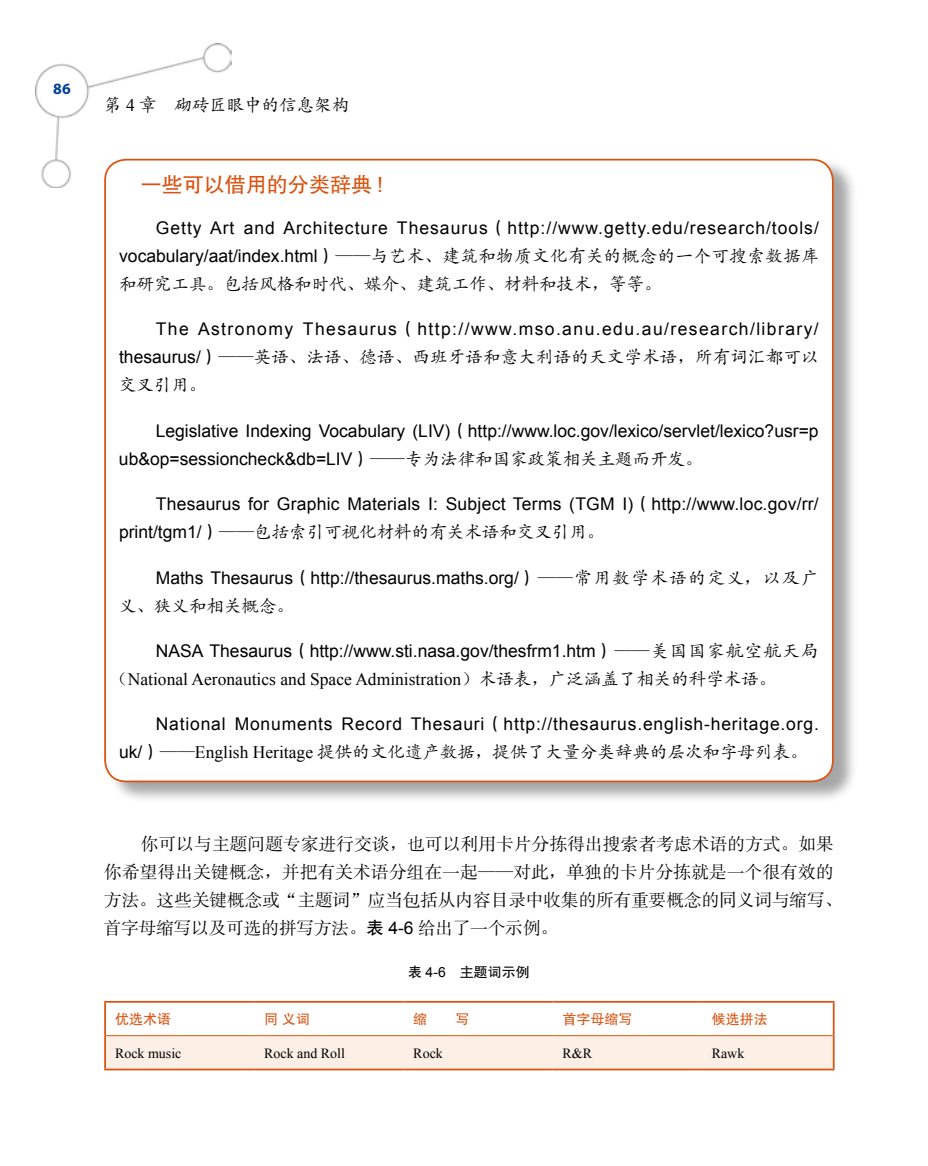
<style>
.page{position:relative;width:928px;height:1166px;background:#fff}
.page>*{position:absolute;margin:0;border:0;box-sizing:border-box;transform-origin:0 0}
.t1{font:21px "FZHTJW GB1 0";color:#db5310}
.t2{font:17.5px/28px "Arial";letter-spacing:.015em;color:#000}
.t3{font:17.5px/28px "FZKTJW GB1 0";color:#000}
.t4{font:17.5px/28px "FZSSJW GB1 0";letter-spacing:.015em;color:#000}
.t5{font:17.5px/28px "Arial";letter-spacing:.06em;color:#000;text-align:right}
.t6{font:17.5px "Arial";letter-spacing:.045em;color:#000}
.t7{font:17.5px "Arial";letter-spacing:.08em;color:#000}
.t8{font:17.5px "Times New Roman";color:#000}
.t9{font:700 15.75px "Myriad Pro";color:#004098}
.t10{font:14px "Times New Roman";color:#000}
.t11{font:14px "FZHTJW GB1 0";color:#db5310}
.t12{font:14px "FZHTJW GB1 0";color:#000}
.s1{font-family:"Times New Roman"}
.s2{font-family:"Arial"}
.s3{font-family:"FZHTJW GB1 0"}
.s4{font-family:"Sim Sun"}
.s5{font-family:"FZKTJW GB1 0"}
</style>
<div class="page">
<img style="left:35px;top:43px;width:197px;height:145px">
<hr style="left:927px;top:344px;width:1px;height:35px;background:#000">
<svg style="left:106px;top:1002px;width:727px;height:66px"></svg>
<hr style="left:104px;top:1035px;width:2px;height:33px;background:#db5310">
<hr style="left:104px;top:1001px;width:150px;height:1px;background:#db5310">
<hr style="left:104px;top:1002px;width:2px;height:33px;background:#db5310">
<hr style="left:254px;top:1001px;width:149px;height:1px;background:#db5310">
<hr style="left:403px;top:1001px;width:149px;height:1px;background:#db5310">
<hr style="left:552px;top:1001px;width:150px;height:1px;background:#db5310">
<hr style="left:702px;top:1001px;width:132px;height:1px;background:#db5310">
<hr style="left:106px;top:1035px;width:148px;height:1px;background:#db5310">
<hr style="left:254px;top:1035px;width:149px;height:1px;background:#db5310">
<hr style="left:403px;top:1035px;width:149px;height:1px;background:#db5310">
<hr style="left:552px;top:1035px;width:150px;height:1px;background:#db5310">
<hr style="left:702px;top:1035px;width:131px;height:1px;background:#db5310">
<hr style="left:833px;top:1002px;width:1px;height:33px;background:#db5310">
<hr style="left:833px;top:1035px;width:1px;height:33px;background:#db5310">
<hr style="left:104px;top:1068px;width:150px;height:2px;background:#db5310">
<hr style="left:254px;top:1068px;width:149px;height:2px;background:#db5310">
<hr style="left:403px;top:1068px;width:149px;height:2px;background:#db5310">
<hr style="left:552px;top:1068px;width:150px;height:2px;background:#db5310">
<hr style="left:702px;top:1068px;width:132px;height:2px;background:#db5310">
<div style="left:107px;top:159px;width:763px;height:657px;background:#000;opacity:.35"></div>
<div style="left:105px;top:160px;width:728px;height:621px;background:#fff;border-radius:21px"></div>
<p class="t9" style="left:53px;top:78px;width:19px">86</p>
<p class="t3" style="left:104px;top:92px;width:246px">第 <span class="s1">4</span> 章 砌砖匠眼中的信息架构</p>
<p class="t1" style="left:141px;top:173px;width:244px">一些可以借用的分类辞典 <span class="s2">!</span></p>
<p class="t5" style="left:119px;top:214px;width:701px">Getty Art and Architecture Thesaurus<span class="s3">（</span>http://www.getty.edu/research/tools/ vocabulary/aat/index.html<span class="s3">）</span><span class="s4">——</span><span class="s5">与艺术</span><span class="s4">、</span><span class="s5">建筑和物质文化有关的概念的一个可搜索数据库</span></p>
<p class="t3" style="left:119px;top:270px;width:544px">和研究工具<span class="s4">。</span>包括风格和时代<span class="s4">、</span>媒介<span class="s4">、</span>建筑工作<span class="s4">、</span>材料和技术<span class="s4">，</span>等等<span class="s4">。</span></p>
<p class="t7" style="left:156px;top:318px;width:664px">The Astronomy Thesaurus<span class="s3">（</span>http://www.mso.anu.edu.au/research/library/</p>
<p class="t3" style="left:119px;top:344px;width:701px"><span class="s2">thesaurus/</span><span class="s3">）</span><span class="s4">——</span>英语<span class="s4">、</span>法语<span class="s4">、</span>德语<span class="s4">、</span>西班牙语和意大利语的天文学术语<span class="s4">，</span>所有词汇都可以交叉引用<span class="s4">。</span></p>
<p class="t2" style="left:119px;top:417px;width:701px;text-indent:37px">Legislative Indexing Vocabulary (LIV)<span class="s3">（</span>http://www.loc.gov/lexico/servlet/lexico?usr=p ub&amp;op=sessioncheck&amp;db=LIV<span class="s3">）</span><span class="s4">——</span><span class="s5">专为法律和国家政策相关主题而开发</span><span class="s4">。</span></p>
<p class="t2" style="left:156px;top:490px;width:664px">Thesaurus for Graphic Materials I: Subject Terms (TGM I)<span class="s3">（</span>http://www.loc.gov/rr/</p>
<p class="t3" style="left:119px;top:519px;width:487px"><span class="s2">print/tgm1/</span><span class="s3">）</span><span class="s4">——</span>包括索引可视化材料的有关术语和交叉引用<span class="s4">。</span></p>
<p class="t2" style="left:156px;top:564px;width:664px">Maths Thesaurus<span class="s3">（</span>http://thesaurus.maths.org/<span class="s3">）</span><span class="s4">——</span><span class="s5">常用数学术语的定义</span><span class="s4">，</span><span class="s5">以及广</span></p>
<p class="t3" style="left:119px;top:592px;width:176px">义<span class="s4">、</span>狭义和相关概念<span class="s4">。</span></p>
<p class="t2" style="left:156px;top:637px;width:664px">NASA Thesaurus<span class="s3">（</span>http://www.sti.nasa.gov/thesfrm1.htm<span class="s3">）</span><span class="s4">——</span><span class="s5">美国国家航空航天局</span></p>
<p class="t8" style="left:110px;top:667px;width:667px"><span class="s4">（</span>National Aeronautics and Space Administration<span class="s4">）</span><span class="s5">术语表</span><span class="s4">，</span><span class="s5">广泛涵盖了相关的科学术语</span><span class="s4">。</span></p>
<p class="t6" style="left:156px;top:713px;width:664px">National Monuments Record Thesauri<span class="s3">（</span>http://thesaurus.english-heritage.org.</p>
<p class="t3" style="left:119px;top:739px;width:690px"><span class="s2">uk/</span><span class="s3">）</span><span class="s4">——</span><span class="s1">English Heritage</span> 提供的文化遗产数据<span class="s4">，</span>提供了大量分类辞典的层次和字母列表<span class="s4">。</span></p>
<p class="t4" style="left:104px;top:831px;width:739px;text-indent:37px">你可以与主题问题专家进行交谈<span class="s4">，</span>也可以利用卡片分拣得出搜索者考虑术语的方式<span class="s4">。</span>如果你希望得出关键概念<span class="s4">，</span>并把有关术语分组在一起<span class="s4">——</span>对此<span class="s4">，</span>单独的卡片分拣就是一个很有效的方法<span class="s4">。</span>这些关键概念或<span class="s4">“</span>主题词<span class="s4">”</span>应当包括从内容目录中收集的所有重要概念的同义词与缩写<span class="s4">、</span>首字母缩写以及可选的拼写方法<span class="s4">。</span><span class="s3">表</span> <span class="s2">4-6</span> 给出了一个示例<span class="s4">。</span></p>
<p class="t12" style="left:408px;top:964px;width:123px">表 <span class="s2">4-6</span> 主题词示例</p>
<p class="t11" style="left:115px;top:1011px;width:57px">优选术语</p>
<p class="t11" style="left:264px;top:1011px;width:47px">同义词</p>
<p class="t11" style="left:413px;top:1011px;width:15px">缩</p>
<p class="t11" style="left:455px;top:1011px;width:15px">写</p>
<p class="t11" style="left:562px;top:1011px;width:71px">首字母缩写</p>
<p class="t11" style="left:711px;top:1011px;width:57px">候选拼法</p>
<p class="t10" style="left:115px;top:1043px;width:68px">Rock music</p>
<p class="t10" style="left:264px;top:1043px;width:82px">Rock and Roll</p>
<p class="t10" style="left:413px;top:1043px;width:31px">Rock</p>
<p class="t10" style="left:562px;top:1043px;width:31px">R&amp;R</p>
<p class="t10" style="left:711px;top:1043px;width:34px">Rawk</p>
</div>
